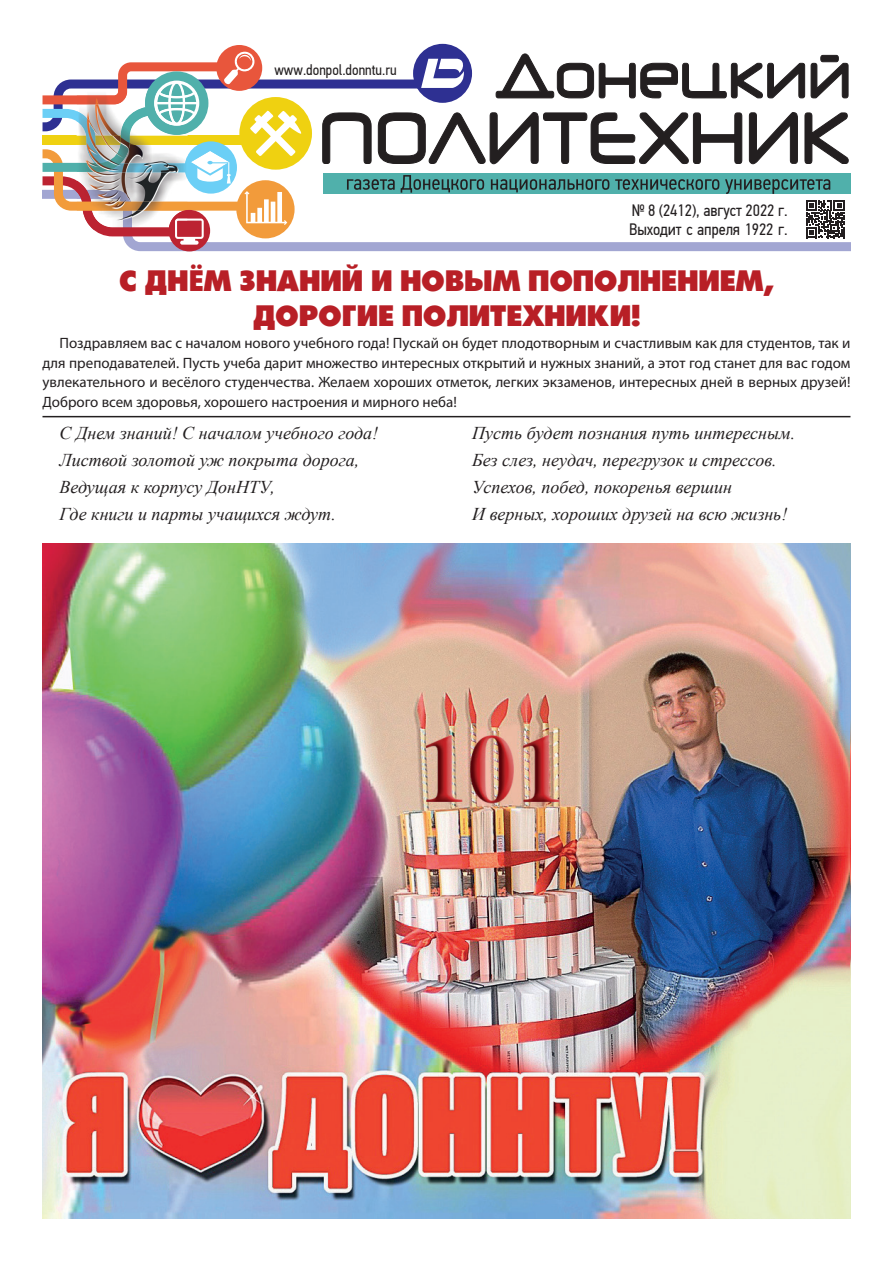
<style>
.page{position:relative;width:893px;height:1263px;background:#fff}
.page>*{position:absolute;margin:0;border:0;box-sizing:border-box;transform-origin:0 0}
.t1{font:31.5px/34.5px "Futura Press Press";color:#b81f26;text-align:center}
.t2{font:italic 18px/27px "Times New Roman";color:#231f20}
.t3{font:16.5px "PF Din Text Cond Pro";letter-spacing:-.005em;color:#231f20}
.t4{font:15px/19.5px "Myriad Pro";color:#231f20;text-align:justify}
.t5{font:15px "PF Din Text Cond Pro";color:#231f20}
.s1{font-family:"Futuris XC";font-size:29.55px}
</style>
<div class="page">
<div style="left:127px;top:242px;width:723px;height:9px;background:#a2a6d2"></div>
<div style="left:216px;top:45px;width:46px;height:46px;background:#e8563c;border-radius:50%"></div>
<div style="left:413px;top:44px;width:59px;height:59px;background:#2e3092;border-radius:50%"></div>
<div style="left:169px;top:210px;width:41px;height:41px;background:#bc2332;border-radius:50%"></div>
<svg style="left:43px;top:51px;width:806px;height:194px"></svg>
<hr style="left:42px;top:416px;width:808px;height:1px;background:#231f20">
<img style="left:43px;top:543px;width:806px;height:675px">
<p class="t5" style="left:274px;top:61px;width:124px">www.donpol.donntu.ru</p>
<p class="t3" style="left:632px;top:201px;width:157px">№ 8 (2412), август 2022 г.</p>
<p class="t3" style="left:629px;top:219px;width:160px">Выходит с апреля 1922 г.</p>
<h1 class="t1" style="left:120px;top:264px;width:656px">С ДН<span class="s1">Ё</span>М ЗНАНИЙ И НОВЫМ ПОПОЛНЕНИЕМ,<br>ДОРОГИЕ ПОЛИТЕХНИКИ!</h1>
<p class="t4" style="left:42px;top:333px;width:809px;text-indent:17px">Поздравляем вас с началом нового учебного года! Пускай он будет плодотворным и счастливым как для студентов, так и для преподавателей. Пусть учеба дарит множество интересных открытий и нужных знаний, а этот год станет для вас годом увлекательного и весёлого студенчества. Желаем хороших отметок, легких экзаменов, интересных дней в верных друзей!<br>Доброго всем здоровья, хорошего настроения и мирного неба!</p>
<p class="t2" style="left:60px;top:419px;width:320px">С Днем знаний! С началом учебного года!<br>Листвой золотой уж покрыта дорога, Ведущая к корпусу ДонНТУ,<br>Где книги и парты учащихся ждут.</p>
<p class="t2" style="left:472px;top:419px;width:324px">Пусть будет познания путь интересным.<br>Без слез, неудач, перегрузок и стрессов.<br>Успехов, побед, покоренья вершин<br>И верных, хороших друзей на всю жизнь!</p>
</div>
